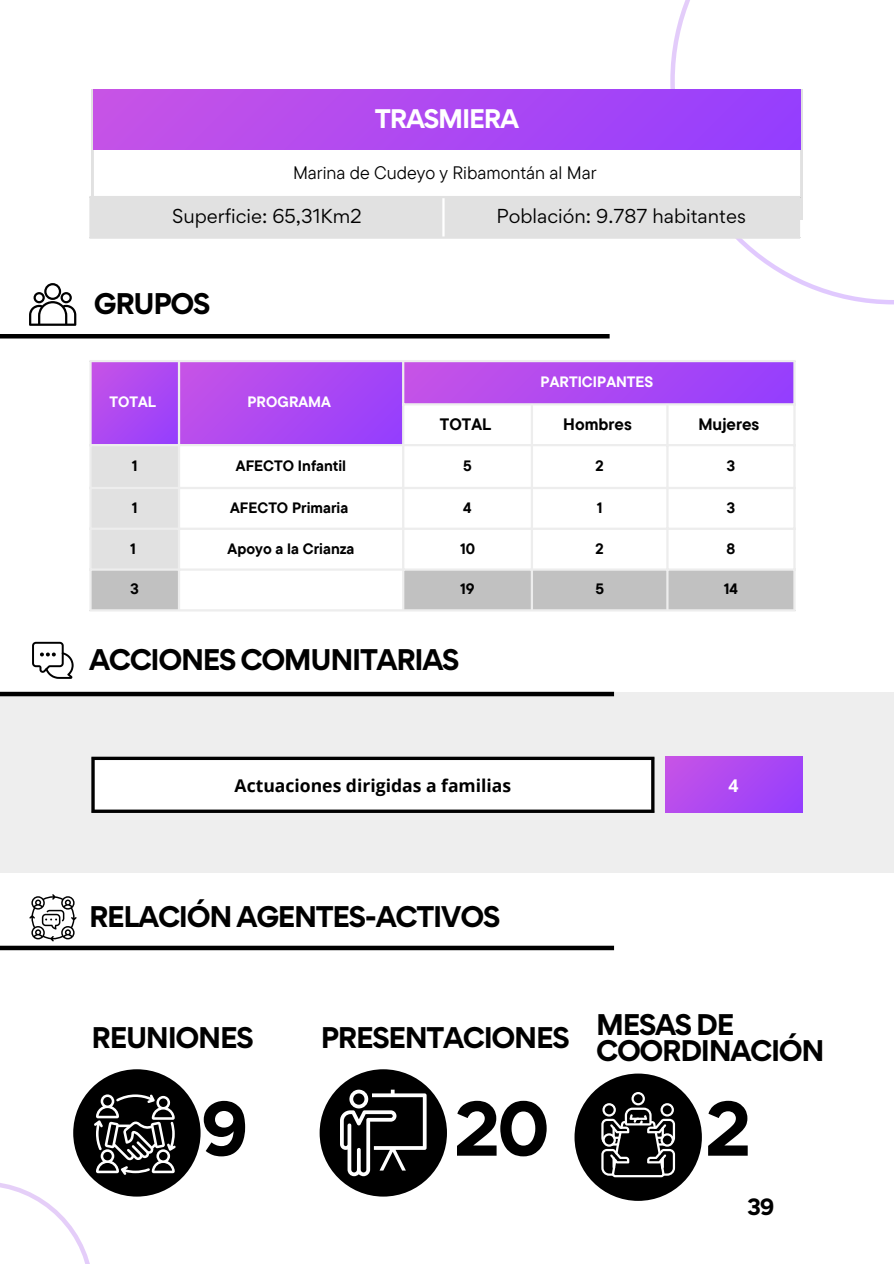
<style>
.page{position:relative;width:894px;height:1264px;background:#fff}
.page>*{position:absolute;margin:0;border:0;box-sizing:border-box;transform-origin:0 0}
.t1{font:700 69px "Gordita";color:#000}
.t2{font:700 26.7px/26px "Gordita";letter-spacing:-.05em;color:#000}
.t3{font:700 24px "Gordita";letter-spacing:-.05em;color:#fff}
.t4{font:700 21px "Gordita";color:#000}
.t5{font:18px "Gordita";color:#000}
.t6{font:18px "TT Commons Pro";color:#000}
.t7{font:700 17.55px "Open Sans";color:#000}
.t8{font:700 17.55px "Open Sans";color:#fff}
.t9{font:700 16.5px "TT Commons Pro";color:#000}
.t10{font:700 15px "TT Commons Pro";color:#000}
.t11{font:700 15px "TT Commons Pro";color:#fff}
</style>
<div class="page">
<svg style="left:670px;top:0;width:223px;height:304px"></svg>
<div style="left:0;top:691px;width:893px;height:181px;background:#eee"></div>
<svg style="left:92px;top:89px;width:710px;height:131px"></svg>
<div style="left:94px;top:89px;width:705px;height:61px;background:linear-gradient(to right,#c653e6,#953efe)"></div>
<svg style="left:29px;top:283px;width:47px;height:43px"></svg>
<svg style="left:32px;top:642px;width:42px;height:37px"></svg>
<div style="left:73px;top:1069px;width:127px;height:127px;background:#000;border-radius:50%"></div>
<div style="left:319px;top:1069px;width:128px;height:127px;background:#000;border-radius:50%"></div>
<div style="left:574px;top:1073px;width:127px;height:127px;background:#000;border-radius:50%"></div>
<svg style="left:340px;top:1089px;width:86px;height:87px"></svg>
<svg style="left:601px;top:1092px;width:74px;height:85px"></svg>
<svg style="left:94px;top:1094px;width:82px;height:80px"></svg>
<div style="left:91px;top:756px;width:563px;height:57px;background:#fff"></div>
<div style="left:664px;top:756px;width:137px;height:57px;background:linear-gradient(to right,#c151e8,#9b41fb)"></div>
<svg style="left:91px;top:760px;width:4px;height:49px"></svg>
<hr style="left:651px;top:760px;width:3px;height:49px;background:#000">
<svg style="left:91px;top:756px;width:563px;height:4px;background:#292929"></svg>
<svg style="left:91px;top:809px;width:563px;height:4px;background:#272727"></svg>
<svg style="left:29px;top:894px;width:48px;height:47px"></svg>
<div style="left:92px;top:198px;width:705px;height:38px;background:#e1e1e1"></div>
<hr style="left:89px;top:198px;width:3px;height:38px;background:#e1e1e1">
<hr style="left:797px;top:198px;width:2px;height:38px;background:#e1e1e1">
<hr style="left:89px;top:196px;width:710px;height:2px;background:#e1e1e1">
<hr style="left:89px;top:236px;width:710px;height:3px;background:#e1e1e1">
<hr style="left:442px;top:198px;width:2px;height:38px;background:#fff">
<div style="left:0;top:691px;width:614px;height:5px;background:#000"></div>
<div style="left:0;top:945px;width:614px;height:5px;background:#000"></div>
<hr style="left:0;top:334px;width:609px;height:4px;background:#000">
<svg style="left:0;top:1183px;width:90px;height:80px"></svg>
<svg style="left:92px;top:446px;width:701px;height:163px"></svg>
<div style="left:90px;top:361px;width:89px;height:84px;background:linear-gradient(to right,#bb4eeb,#a043f8)"></div>
<div style="left:179px;top:361px;width:224px;height:84px;background:linear-gradient(to right,#c151e9,#9a40fb)"></div>
<div style="left:403px;top:361px;width:391px;height:43px;background:linear-gradient(to right,#c553e6,#953efd)"></div>
<hr style="left:89px;top:362px;width:3px;height:247px;background:#ededed">
<hr style="left:178px;top:362px;width:2px;height:247px;background:#ededed">
<hr style="left:402px;top:362px;width:2px;height:247px;background:#ededed">
<hr style="left:530px;top:405px;width:3px;height:204px;background:#ededed">
<hr style="left:666px;top:405px;width:2px;height:204px;background:#ededed">
<hr style="left:793px;top:362px;width:2px;height:247px;background:#ededed">
<hr style="left:89px;top:360px;width:706px;height:2px;background:#ededed">
<hr style="left:402px;top:403px;width:393px;height:2px;background:#ededed">
<hr style="left:89px;top:444px;width:706px;height:2px;background:#ededed">
<hr style="left:89px;top:487px;width:706px;height:2px;background:#ededed">
<hr style="left:89px;top:527px;width:706px;height:3px;background:#ededed">
<hr style="left:89px;top:568px;width:706px;height:2px;background:#ededed">
<hr style="left:89px;top:609px;width:706px;height:2px;background:#ededed">
<p class="t3" style="left:374px;top:103px;width:146px">TRASMIERA</p>
<p class="t6" style="left:293px;top:161px;width:305px">Marina de Cudeyo y Ribamontán al Mar</p>
<p class="t5" style="left:172px;top:204px;width:191px">Superficie: 65,31Km2</p>
<h1 class="t5" style="left:496px;top:204px;width:251px">Población: 9.787 habitantes</h1>
<p class="t2" style="left:94px;top:290px;width:118px">GRUPOS</p>
<p class="t11" style="left:109px;top:392px;width:48px">TOTAL</p>
<p class="t11" style="left:247px;top:392px;width:85px">PROGRAMA</p>
<p class="t11" style="left:540px;top:372px;width:114px">PARTICIPANTES</p>
<p class="t9" style="left:439px;top:414px;width:53px">TOTAL</p>
<p class="t9" style="left:563px;top:414px;width:70px">Hombres</p>
<p class="t9" style="left:698px;top:414px;width:62px">Mujeres</p>
<p class="t10" style="left:132px;top:456px;width:7px">1</p>
<p class="t10" style="left:236px;top:456px;width:112px">AFECTO Infantil</p>
<p class="t10" style="left:463px;top:456px;width:10px">5</p>
<p class="t10" style="left:595px;top:456px;width:10px">2</p>
<p class="t10" style="left:726px;top:456px;width:10px">3</p>
<p class="t10" style="left:132px;top:498px;width:7px">1</p>
<p class="t10" style="left:230px;top:498px;width:120px">AFECTO Primaria</p>
<p class="t10" style="left:463px;top:498px;width:10px">4</p>
<p class="t10" style="left:596px;top:498px;width:7px">1</p>
<p class="t10" style="left:726px;top:498px;width:10px">3</p>
<p class="t10" style="left:130px;top:538px;width:7px">1</p>
<p class="t10" style="left:227px;top:538px;width:128px">Apoyo a la Crianza</p>
<p class="t10" style="left:460px;top:538px;width:16px">10</p>
<h1 class="t10" style="left:595px;top:538px;width:10px">2</h1>
<p class="t10" style="left:726px;top:538px;width:10px">8</p>
<p class="t10" style="left:130px;top:579px;width:10px">3</p>
<p class="t10" style="left:460px;top:579px;width:16px">19</p>
<p class="t10" style="left:595px;top:579px;width:10px">5</p>
<h1 class="t10" style="left:723px;top:579px;width:16px">14</h1>
<p class="t2" style="left:89px;top:647px;width:372px">ACCIONES COMUNITARIAS</p>
<p class="t7" style="left:234px;top:772px;width:278px">Actuaciones dirigidas a familias</p>
<p class="t8" style="left:728px;top:772px;width:12px">4</p>
<p class="t2" style="left:89px;top:903px;width:412px">RELACIÓN AGENTES-ACTIVOS</p>
<p class="t2" style="left:92px;top:1024px;width:163px">REUNIONES</p>
<h1 class="t2" style="left:321px;top:1024px;width:250px">PRESENTACIONES</h1>
<p class="t1" style="left:200px;top:1082px;width:49px">9</p>
<p class="t1" style="left:453px;top:1082px;width:98px">20</p>
<p class="t2" style="left:596px;top:1011px;width:230px">MESAS DE<br>COORDINACIÓN</p>
<p class="t1" style="left:704px;top:1082px;width:48px">2</p>
<p class="t4" style="left:746px;top:1192px;width:29px">39</p>
</div>
